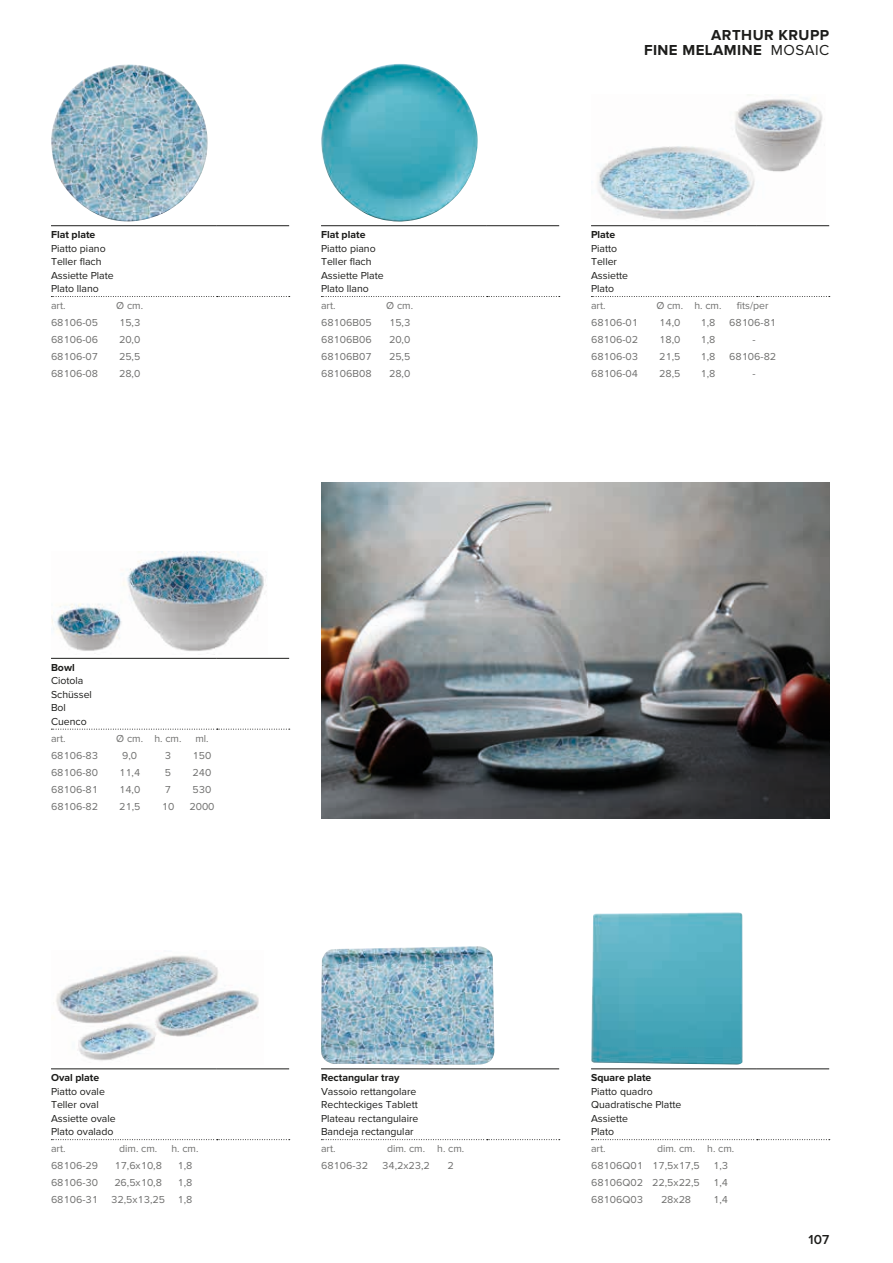
<style>
.page{position:relative;width:893px;height:1263px;background:#fff}
.page>*{position:absolute;margin:0;border:0;box-sizing:border-box;transform-origin:0 0}
.t1{font:700 15px/15px "Proxima Nova";letter-spacing:.03em;color:#1d1d1b;text-align:right}
.t2{font:600 13.5px "Proxima Nova";color:#1d1d1b}
.t3{font:10.5px/17px "Proxima Nova";color:#70706f;text-align:right}
.t4{font:10.5px/13.5px "Proxima Nova";color:#1d1d1b}
.t5{font:700 10.5px "Proxima Nova";color:#1d1d1b}
.s1{font-weight:400}
</style>
<div class="page">
<hr style="left:51px;top:225px;width:166px;height:1px;background:#1d1d1b">
<hr style="left:217px;top:225px;width:72px;height:1px;background:#1d1d1b">
<svg style="left:51px;top:296px;width:239px;height:1px"></svg>
<img style="left:51px;top:64px;width:157px;height:157px">
<hr style="left:321px;top:225px;width:166px;height:1px;background:#1d1d1b">
<hr style="left:487px;top:225px;width:72px;height:1px;background:#1d1d1b">
<svg style="left:321px;top:296px;width:239px;height:1px"></svg>
<img style="left:321px;top:64px;width:157px;height:157px">
<hr style="left:591px;top:225px;width:166px;height:1px;background:#1d1d1b">
<hr style="left:757px;top:225px;width:72px;height:1px;background:#1d1d1b">
<svg style="left:591px;top:296px;width:239px;height:1px"></svg>
<img style="left:598px;top:98px;width:225px;height:122px">
<hr style="left:51px;top:658px;width:166px;height:1px;background:#1d1d1b">
<hr style="left:217px;top:658px;width:72px;height:1px;background:#1d1d1b">
<svg style="left:51px;top:729px;width:239px;height:1px"></svg>
<img style="left:51px;top:552px;width:216px;height:99px">
<img style="left:321px;top:482px;width:508px;height:336px">
<hr style="left:51px;top:1068px;width:166px;height:1px;background:#1d1d1b">
<hr style="left:217px;top:1068px;width:72px;height:1px;background:#1d1d1b">
<svg style="left:51px;top:1139px;width:239px;height:1px"></svg>
<img style="left:56px;top:955px;width:203px;height:106px">
<hr style="left:321px;top:1068px;width:166px;height:1px;background:#1d1d1b">
<hr style="left:487px;top:1068px;width:72px;height:1px;background:#1d1d1b">
<svg style="left:321px;top:1139px;width:239px;height:1px"></svg>
<img style="left:321px;top:946px;width:173px;height:118px">
<hr style="left:591px;top:1068px;width:166px;height:1px;background:#1d1d1b">
<hr style="left:757px;top:1068px;width:72px;height:1px;background:#1d1d1b">
<svg style="left:591px;top:1139px;width:239px;height:1px"></svg>
<img style="left:591px;top:912px;width:151px;height:152px">
<p class="t5" style="left:51px;top:229px;width:46px">Flat plate</p>
<p class="t4" style="left:51px;top:242px;width:64px">Piatto piano<br>Teller flach<br>Assiette Plate<br>Plato llano</p>
<p class="t3" style="left:51px;top:297px;width:16px">art.</p>
<p class="t3" style="left:116px;top:297px;width:28px">Ø cm.</p>
<p class="t3" style="left:51px;top:314px;width:49px">68106-05</p>
<p class="t3" style="left:119px;top:314px;width:23px">15,3</p>
<p class="t3" style="left:51px;top:331px;width:49px">68106-06</p>
<p class="t3" style="left:119px;top:331px;width:23px">20,0</p>
<p class="t3" style="left:51px;top:348px;width:49px">68106-07</p>
<p class="t3" style="left:119px;top:348px;width:23px">25,5</p>
<p class="t3" style="left:51px;top:365px;width:49px">68106-08</p>
<p class="t3" style="left:119px;top:365px;width:23px">28,0</p>
<p class="t5" style="left:321px;top:229px;width:46px">Flat plate</p>
<p class="t4" style="left:321px;top:242px;width:64px">Piatto piano<br>Teller flach<br>Assiette Plate<br>Plato llano</p>
<p class="t3" style="left:321px;top:297px;width:16px">art.</p>
<p class="t3" style="left:386px;top:297px;width:28px">Ø cm.</p>
<p class="t3" style="left:321px;top:314px;width:52px">68106B05</p>
<p class="t3" style="left:389px;top:314px;width:23px">15,3</p>
<p class="t3" style="left:321px;top:331px;width:52px">68106B06</p>
<p class="t3" style="left:389px;top:331px;width:23px">20,0</p>
<p class="t3" style="left:321px;top:348px;width:52px">68106B07</p>
<p class="t3" style="left:389px;top:348px;width:23px">25,5</p>
<p class="t3" style="left:321px;top:365px;width:52px">68106B08</p>
<p class="t3" style="left:389px;top:365px;width:23px">28,0</p>
<p class="t5" style="left:51px;top:661px;width:25px">Bowl</p>
<p class="t4" style="left:51px;top:674px;width:42px">Ciotola<br>Schüssel<br>Bol<br>Cuenco</p>
<p class="t3" style="left:51px;top:730px;width:16px">art.</p>
<p class="t3" style="left:116px;top:730px;width:67px">Ø cm. h. cm.</p>
<p class="t3" style="left:195px;top:730px;width:15px">ml.</p>
<p class="t3" style="left:51px;top:747px;width:49px">68106-83</p>
<p class="t3" style="left:122px;top:747px;width:16px">9,0</p>
<p class="t3" style="left:165px;top:747px;width:8px">3</p>
<p class="t3" style="left:193px;top:747px;width:20px">150</p>
<p class="t3" style="left:51px;top:764px;width:49px">68106-80</p>
<p class="t3" style="left:119px;top:764px;width:23px">11,4</p>
<p class="t3" style="left:165px;top:764px;width:8px">5</p>
<p class="t3" style="left:193px;top:764px;width:20px">240</p>
<p class="t3" style="left:51px;top:781px;width:49px">68106-81</p>
<p class="t3" style="left:119px;top:781px;width:23px">14,0</p>
<p class="t3" style="left:165px;top:781px;width:8px">7</p>
<p class="t3" style="left:193px;top:781px;width:20px">530</p>
<p class="t3" style="left:51px;top:798px;width:49px">68106-82</p>
<p class="t3" style="left:119px;top:798px;width:23px">21,5</p>
<p class="t3" style="left:162px;top:798px;width:14px">10</p>
<p class="t3" style="left:189px;top:798px;width:27px">2000</p>
<p class="t5" style="left:51px;top:1072px;width:50px">Oval plate</p>
<p class="t4" style="left:51px;top:1085px;width:66px">Piatto ovale<br>Teller oval<br>Assiette ovale<br>Plato ovalado</p>
<p class="t3" style="left:51px;top:1140px;width:16px">art.</p>
<p class="t3" style="left:119px;top:1140px;width:40px">dim. cm.</p>
<p class="t3" style="left:171px;top:1140px;width:29px">h. cm.</p>
<p class="t3" style="left:51px;top:1157px;width:49px">68106-29</p>
<p class="t3" style="left:114px;top:1157px;width:49px">17,6x10,8</p>
<p class="t3" style="left:177px;top:1157px;width:16px">1,8</p>
<p class="t3" style="left:51px;top:1174px;width:49px">68106-30</p>
<p class="t3" style="left:114px;top:1174px;width:49px">26,5x10,8</p>
<p class="t3" style="left:51px;top:1174px;width:143px">1,8<br>68106-31 32,5x13,25 1,8</p>
<p class="t5" style="left:321px;top:1072px;width:80px">Rectangular tray</p>
<p class="t4" style="left:321px;top:1085px;width:99px">Vassoio rettangolare<br>Rechteckiges Tablett<br>Plateau rectangulaire<br>Bandeja rectangular</p>
<p class="t3" style="left:321px;top:1140px;width:16px">art.</p>
<p class="t3" style="left:387px;top:1140px;width:79px">dim. cm. h. cm.</p>
<p class="t3" style="left:321px;top:1157px;width:49px">68106-32</p>
<p class="t3" style="left:382px;top:1157px;width:49px">34,2x23,2</p>
<p class="t3" style="left:448px;top:1157px;width:8px">2</p>
<h1 class="t1" style="left:644px;top:28px;width:187px">ARTHUR KRUPP<br>FINE MELAMINE <span class="s1">MOSAIC</span></h1>
<p class="t5" style="left:591px;top:229px;width:26px">Plate</p>
<p class="t4" style="left:591px;top:242px;width:39px">Piatto<br>Teller<br>Assiette<br>Plato</p>
<p class="t3" style="left:591px;top:297px;width:16px">art.</p>
<p class="t3" style="left:656px;top:297px;width:67px">Ø cm. h. cm.</p>
<p class="t3" style="left:737px;top:297px;width:33px">fits/per</p>
<p class="t3" style="left:591px;top:314px;width:49px">68106-01</p>
<p class="t3" style="left:659px;top:314px;width:23px">14,0</p>
<p class="t3" style="left:700px;top:314px;width:16px">1,8</p>
<p class="t3" style="left:729px;top:314px;width:49px">68106-81</p>
<p class="t3" style="left:591px;top:331px;width:49px">68106-02</p>
<p class="t3" style="left:659px;top:331px;width:23px">18,0</p>
<p class="t3" style="left:700px;top:331px;width:16px">1,8</p>
<p class="t3" style="left:752px;top:331px;width:5px">-</p>
<p class="t3" style="left:591px;top:348px;width:49px">68106-03</p>
<p class="t3" style="left:659px;top:348px;width:23px">21,5</p>
<p class="t3" style="left:700px;top:348px;width:16px">1,8</p>
<p class="t3" style="left:729px;top:348px;width:49px">68106-82</p>
<p class="t3" style="left:591px;top:365px;width:49px">68106-04</p>
<p class="t3" style="left:659px;top:365px;width:23px">28,5</p>
<p class="t3" style="left:701px;top:365px;width:16px">1,8</p>
<p class="t3" style="left:752px;top:365px;width:5px">-</p>
<p class="t5" style="left:591px;top:1072px;width:62px">Square plate</p>
<p class="t4" style="left:591px;top:1085px;width:92px">Piatto quadro<br>Quadratische Platte<br>Assiette<br>Plato</p>
<p class="t3" style="left:591px;top:1140px;width:16px">art.</p>
<p class="t3" style="left:591px;top:1140px;width:145px;text-align:left;text-indent:66px">dim. cm. h. cm.<br>68106Q01 17,5x17,5</p>
<p class="t3" style="left:713px;top:1157px;width:16px">1,3</p>
<p class="t3" style="left:591px;top:1174px;width:110px">68106Q02 22,5x22,5</p>
<p class="t3" style="left:713px;top:1174px;width:16px">1,4</p>
<p class="t3" style="left:591px;top:1191px;width:53px">68106Q03</p>
<p class="t3" style="left:661px;top:1191px;width:32px">28x28</p>
<p class="t3" style="left:713px;top:1191px;width:16px">1,4</p>
<p class="t2" style="left:809px;top:1231px;width:22px">107</p>
</div>
